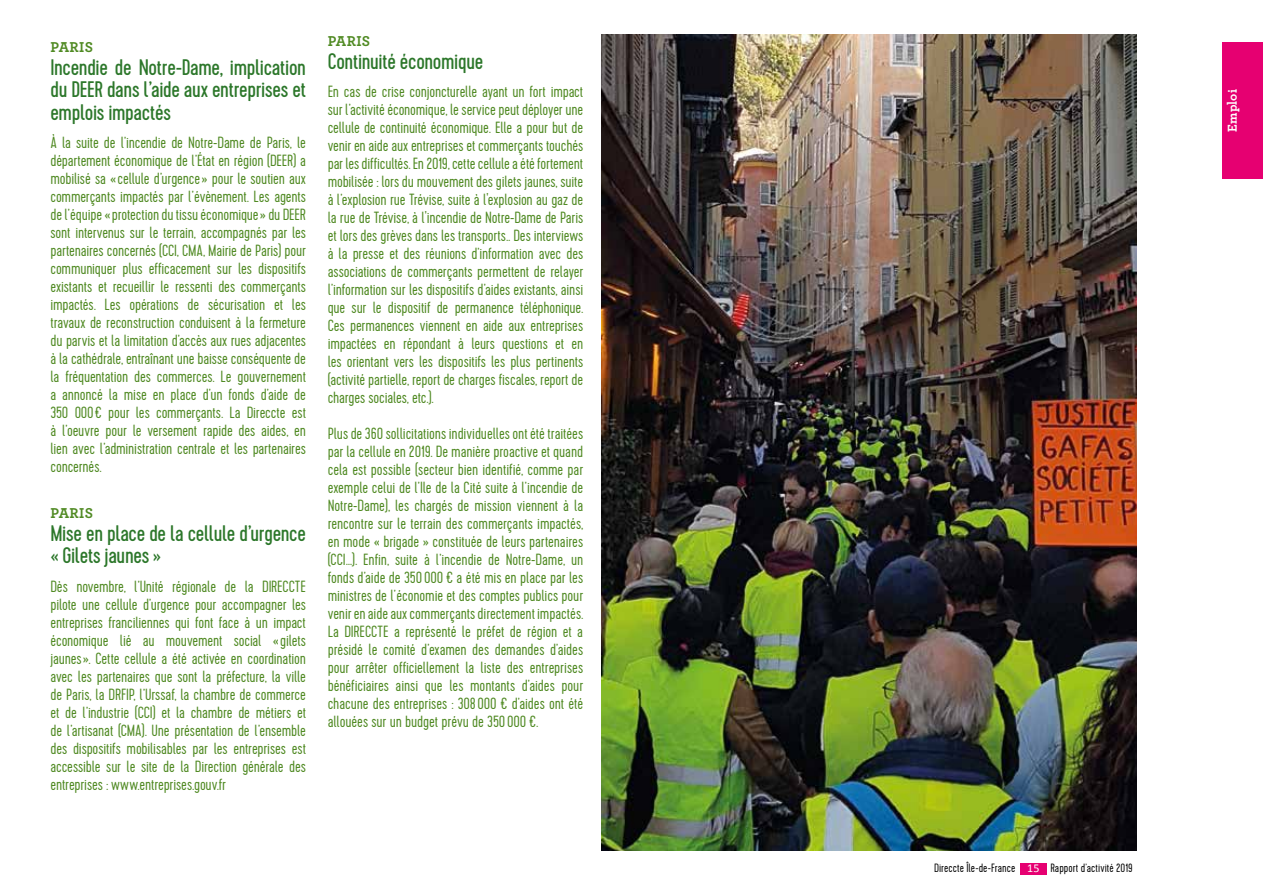
<style>
.page{position:relative;width:1263px;height:893px;background:#fff}
.page>*{position:absolute;margin:0;border:0;box-sizing:border-box;transform-origin:0 0}
.t1{font:22.5px/22.5px "Cervo";letter-spacing:-.015em;color:#2c772a}
.t2{font:300 16.2px/18px "Cervo";letter-spacing:-.01em;color:#508a23;text-align:justify}
.t3{font:700 15px "Archer Pro";letter-spacing:.02em;color:#508a23}
.t4{font:700 13.5px "Archer Pro";letter-spacing:.015em;color:#fff}
.t5{font:300 12px "Cervo";letter-spacing:.005em;color:#000}
.s1{font-family:"Calibri";font-weight:400;color:#fff}
</style>
<div class="page">
<div style="left:1222px;top:43px;width:41px;height:136px;background:#e60071"></div>
<div style="left:1020px;top:863px;width:26px;height:11px;background:#e60071"></div>
<img style="left:601px;top:34px;width:535px;height:816px">
<p class="t3" style="left:50px;top:35px;width:44px">PARIS</p>
<h1 class="t1" style="left:50px;top:57px;width:257px;text-align:justify">Incendie de Notre-Dame, implication du DEER dans l’aide aux entreprises et emplois impactés</h1>
<p class="t2" style="left:50px;top:134px;width:257px">À la suite de l’incendie de Notre-Dame de Paris, le département économique de l’État en région (DEER) a mobilisé sa «cellule d’urgence» pour le soutien aux commerçants impactés par l’évènement. Les agents de l’équipe «protection du tissu économique» du DEER sont intervenus sur le terrain, accompagnés par les partenaires concernés (CCI, CMA, Mairie de Paris) pour communiquer plus efficacement sur les dispositifs existants et recueillir le ressenti des commerçants impactés. Les opérations de sécurisation et les travaux de reconstruction conduisent à la fermeture du parvis et la limitation d’accès aux rues adjacentes à la cathédrale, entraînant une baisse conséquente de la fréquentation des commerces. Le gouvernement a annoncé la mise en place d’un fonds d’aide de 350 000€ pour les commerçants. La Direccte est à l’oeuvre pour le versement rapide des aides, en lien avec l’administration centrale et les partenaires concernés.</p>
<p class="t3" style="left:50px;top:501px;width:44px">PARIS</p>
<h1 class="t1" style="left:50px;top:522px;width:257px">Mise en place de la cellule d’urgence « Gilets jaunes »</h1>
<p class="t2" style="left:50px;top:578px;width:257px">Dès novembre, l’Unité régionale de la DIRECCTE pilote une cellule d’urgence pour accompagner les entreprises franciliennes qui font face à un impact économique lié au mouvement social «gilets jaunes». Cette cellule a été activée en coordination avec les partenaires que sont la préfecture, la ville de Paris, la DRFIP, l’Urssaf, la chambre de commerce et de l’industrie (CCI) et la chambre de métiers et de l’artisanat (CMA). Une présentation de l’ensemble des dispositifs mobilisables par les entreprises est accessible sur le site de la Direction générale des entreprises : www.entreprises.gouv.fr</p>
<p class="t3" style="left:328px;top:29px;width:44px">PARIS</p>
<h1 class="t1" style="left:328px;top:50px;width:157px">Continuité économique</h1>
<p class="t2" style="left:328px;top:83px;width:257px">En cas de crise conjoncturelle ayant un fort impact sur l’activité économique, le service peut déployer une cellule de continuité économique. Elle a pour but de venir en aide aux entreprises et commerçants touchés par les difficultés. En 2019, cette cellule a été fortement mobilisée : lors du mouvement des gilets jaunes, suite à l’explosion rue Trévise, suite à l'explosion au gaz de la rue de Trévise, à l'incendie de Notre-Dame de Paris et lors des grèves dans les transports.. Des interviews à la presse et des réunions d’information avec des associations de commerçants permettent de relayer l’information sur les dispositifs d’aides existants, ainsi que sur le dispositif de permanence téléphonique.<br>Ces permanences viennent en aide aux entreprises impactées en répondant à leurs questions et en les orientant vers les dispositifs les plus pertinents (activité partielle, report de charges fiscales, report de charges sociales, etc.).</p>
<p class="t2" style="left:328px;top:425px;width:257px">Plus de 360 sollicitations individuelles ont été traitées par la cellule en 2019. De manière proactive et quand cela est possible (secteur bien identifié, comme par exemple celui de l’Ile de la Cité suite à l’incendie de Notre-Dame), les chargés de mission viennent à la rencontre sur le terrain des commerçants impactés, en mode « brigade » constituée de leurs partenaires (CCI…). Enfin, suite à l’incendie de Notre-Dame, un fonds d’aide de 350 000 € a été mis en place par les ministres de l’économie et des comptes publics pour venir en aide aux commerçants directement impactés.<br>La DIRECCTE a représenté le préfet de région et a présidé le comité d’examen des demandes d’aides pour arrêter officiellement la liste des entreprises bénéficiaires ainsi que les montants d’aides pour chacune des entreprises : 308 000 € d’aides ont été allouées sur un budget prévu de 350 000 €.</p>
<p class="t4" style="left:1221px;top:132px;width:45px;rotate:-90deg">Emploi</p>
<p class="t5" style="left:934px;top:861px;width:200px">Direccte Île-de-France <span class="s1">15</span> Rapport d’activité 2019</p>
</div>
